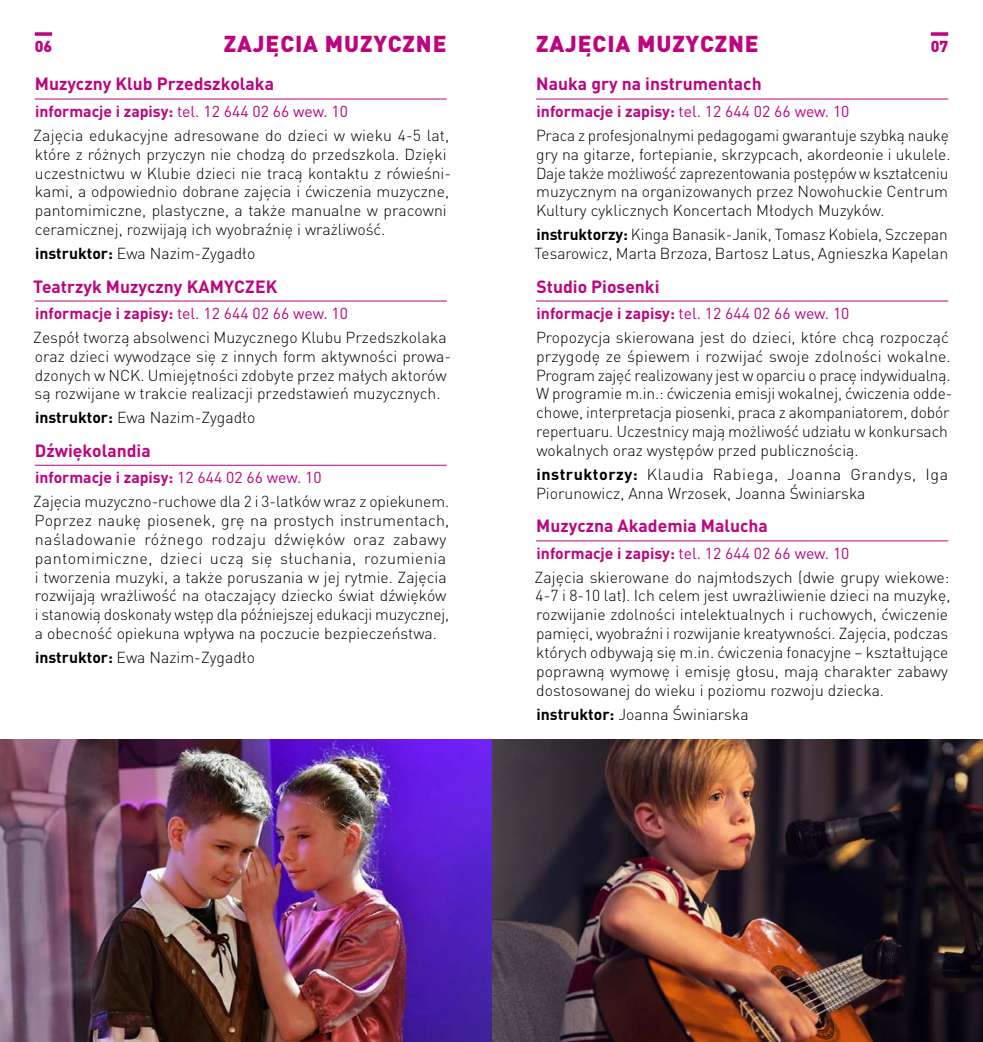
<style>
.page{position:relative;width:983px;height:1042px;background:#fff}
.page>*{position:absolute;margin:0;border:0;box-sizing:border-box;transform-origin:0 0}
.t1{font:900 22.75px "DIN Pro";letter-spacing:.04em;color:#bc047f}
.t2{font:700 17.5px "DIN Pro";color:#bc047f}
.t3{font:300 15.75px/18.9px "DIN Pro";color:#000}
.t4{font:900 15.75px "DIN Pro";color:#bc047f}
.s1{font-weight:700;color:#bc047f}
.s2{font-weight:400;color:#bc047f}
.s3{font-weight:700}
</style>
<div class="page">
<svg style="left:35px;top:32px;width:17px;height:4px"></svg>
<svg style="left:930px;top:32px;width:17px;height:4px"></svg>
<hr style="left:35px;top:99px;width:411px;height:1px;background:#bc047f">
<hr style="left:35px;top:301px;width:411px;height:1px;background:#bc047f">
<hr style="left:35px;top:465px;width:411px;height:1px;background:#bc047f">
<hr style="left:536px;top:99px;width:411px;height:1px;background:#bc047f">
<hr style="left:536px;top:301px;width:411px;height:1px;background:#bc047f">
<hr style="left:536px;top:540px;width:411px;height:1px;background:#bc047f">
<img style="left:491px;top:739px;width:491px;height:303px">
<img style="left:0;top:739px;width:491px;height:303px">
<p class="t4" style="left:35px;top:36px;width:19px">06</p>
<h1 class="t1" style="left:224px;top:28px;width:224px">ZAJĘCIA MUZYCZNE</h1>
<p class="t4" style="left:930px;top:36px;width:19px">07</p>
<p class="t2" style="left:35px;top:72px;width:240px">Muzyczny Klub Przedszkolaka</p>
<p class="t3" style="left:33px;top:99px;width:417px;line-height:23.8px"><span class="s1">informacje i zapisy:</span> <span class="s2">tel. 12 644 02 66 wew. 10<br></span>Zajęcia edukacyjne adresowane do dzieci w wieku 4-5 lat,</p>
<p class="t3" style="left:35px;top:144px;width:418px">które z różnych przyczyn nie chodzą do przedszkola. Dzięki uczestnictwu w Klubie dzieci nie tracą kontaktu z rówieśni&shy;kami, a odpowiednio dobrane zajęcia i ćwiczenia muzyczne, pantomimiczne, plastyczne, a także manualne w pracowni ceramicznej, rozwijają ich wyobraźnię i wrażliwość.</p>
<p class="t3" style="left:35px;top:243px;width:222px"><span class="s3">instruktor:</span> Ewa Nazim-Zygadło</p>
<p class="t2" style="left:33px;top:274px;width:246px">Teatrzyk Muzyczny KAMYCZEK</p>
<p class="t3" style="left:33px;top:301px;width:415px;line-height:23.8px"><span class="s1">informacje i zapisy:</span> <span class="s2">tel. 12 644 02 66 wew. 10<br></span>Zespół tworzą absolwenci Muzycznego Klubu Przedszkolaka</p>
<p class="t3" style="left:35px;top:346px;width:418px">oraz dzieci wywodzące się z innych form aktywności prowa&shy;dzonych w NCK. Umiejętności zdobyte przez małych aktorów są rozwijane w trakcie realizacji przedstawień muzycznych.</p>
<p class="t3" style="left:35px;top:407px;width:222px"><span class="s3">instruktor:</span> Ewa Nazim-Zygadło</p>
<p class="t2" style="left:35px;top:438px;width:117px">Dźwiękolandia</p>
<p class="t3" style="left:33px;top:465px;width:417px;line-height:23.8px"><span class="s1">informacje i zapisy:</span> <span class="s2">12 644 02 66 wew. 10<br></span>Zajęcia muzyczno-ruchowe dla 2 i 3-latków wraz z opiekunem.</p>
<p class="t3" style="left:35px;top:510px;width:416px">Poprzez naukę piosenek, grę na prostych instrumentach, naśladowanie różnego rodzaju dźwięków oraz zabawy pantomimiczne, dzieci uczą się słuchania, rozumienia i tworzenia muzyki, a także poruszania w jej rytmie. Zajęcia rozwijają wrażliwość na otaczający dziecko świat dźwięków i stanowią doskonały wstęp dla późniejszej edukacji muzycznej, a obecność opiekuna wpływa na poczucie bezpieczeństwa.</p>
<p class="t3" style="left:35px;top:647px;width:221px"><span class="s3">instruktor:</span> Ewa Nazim-Zygadło</p>
<h1 class="t1" style="left:536px;top:28px;width:224px">ZAJĘCIA MUZYCZNE</h1>
<p class="t2" style="left:536px;top:72px;width:227px">Nauka gry na instrumentach</p>
<p class="t3" style="left:536px;top:99px;width:414px;line-height:23.8px"><span class="s1">informacje i zapisy:</span> <span class="s2">tel. 12 644 02 66 wew. 10<br></span>Praca z profesjonalnymi pedagogami gwarantuje szybką naukę</p>
<p class="t3" style="left:536px;top:144px;width:416px">gry na gitarze, fortepianie, skrzypcach, akordeonie i ukulele.<br>Daje także możliwość zaprezentowania postępów w kształceniu muzycznym na organizowanych przez Nowohuckie Centrum Kultury cyklicznych Koncertach Młodych Muzyków.</p>
<p class="t3" style="left:534px;top:224px;width:415px"><span class="s3">instruktorzy:</span> Kinga Banasik-Janik, Tomasz Kobiela, Szczepan<br>Tesarowicz, Marta Brzoza, Bartosz Latus, Agnieszka Kapelan</p>
<p class="t2" style="left:536px;top:274px;width:125px">Studio Piosenki</p>
<p class="t3" style="left:536px;top:301px;width:414px;line-height:23.8px"><span class="s1">informacje i zapisy:</span> <span class="s2">tel. 12 644 02 66 wew. 10<br></span>Propozycja skierowana jest do dzieci, które chcą rozpocząć</p>
<p class="t3" style="left:536px;top:346px;width:418px">przygodę ze śpiewem i rozwijać swoje zdolności wokalne.<br>Program zajęć realizowany jest w oparciu o pracę indywidualną.<br>W programie m.in.: ćwiczenia emisji wokalnej, ćwiczenia odde&shy;chowe, interpretacja piosenki, praca z akompaniatorem, dobór repertuaru. Uczestnicy mają możliwość udziału w konkursach wokalnych oraz występów przed publicznością.</p>
<p class="t3" style="left:536px;top:464px;width:413px"><span class="s3">instruktorzy:</span> Klaudia Rabiega, Joanna Grandys, Iga<br>Piorunowicz, Anna Wrzosek, Joanna Świniarska</p>
<p class="t2" style="left:536px;top:514px;width:233px">Muzyczna Akademia Malucha</p>
<p class="t3" style="left:534px;top:540px;width:416px;line-height:23.8px"><span class="s1">informacje i zapisy:</span> <span class="s2">tel. 12 644 02 66 wew. 10<br></span>Zajęcia skierowane do najmłodszych (dwie grupy wiekowe:</p>
<p class="t3" style="left:535px;top:586px;width:416px">4-7 i 8-10 lat). Ich celem jest uwrażliwienie dzieci na muzykę, rozwijanie zdolności intelektualnych i ruchowych, ćwiczenie pamięci, wyobraźni i rozwijanie kreatywności. Zajęcia, podczas których odbywają się m.in. ćwiczenia fonacyjne – kształtujące poprawną wymowę i emisję głosu, mają charakter zabawy dostosowanej do wieku i poziomu rozwoju dziecka.</p>
<p class="t3" style="left:536px;top:704px;width:213px"><span class="s3">instruktor:</span> Joanna Świniarska</p>
</div>
